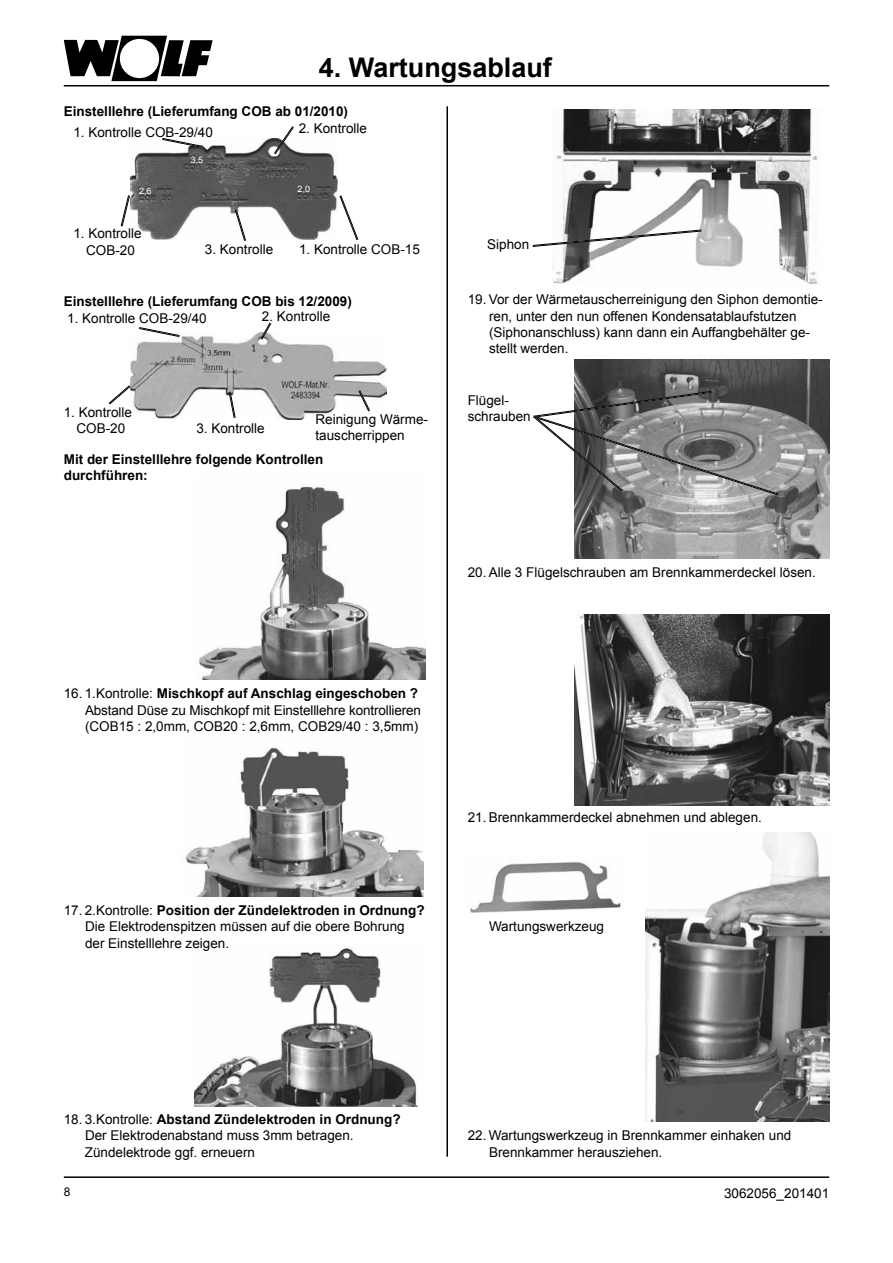
<style>
.page{position:relative;width:893px;height:1263px;background:#fff}
.page>*{position:absolute;margin:0;border:0;box-sizing:border-box;transform-origin:0 0}
.t1{font:700 27px "Arial";color:#000}
.t2{font:13.5px/16.2px "Arial";color:#000}
.t3{font:700 13.5px/16.2px "Arial";color:#000}
.t4{font:12px "Arial";color:#000}
.t5{font:9px "Arial";color:#fff}
.s1{font-weight:700}
</style>
<div class="page">
<svg style="left:64px;top:36px;width:149px;height:45px"></svg>
<hr style="left:64px;top:85px;width:765px;height:1px;background:#000">
<hr style="left:64px;top:1176px;width:765px;height:2px;background:#000">
<img style="left:646px;top:832px;width:183px;height:289px">
<img style="left:574px;top:359px;width:255px;height:199px">
<img style="left:194px;top:948px;width:224px;height:158px">
<img style="left:131px;top:139px;width:207px;height:100px">
<img style="left:574px;top:614px;width:255px;height:191px">
<img style="left:199px;top:486px;width:226px;height:193px">
<img style="left:185px;top:747px;width:238px;height:149px">
<svg style="left:533px;top:390px;width:247px;height:107px"></svg>
<img style="left:470px;top:862px;width:151px;height:50px">
<svg style="left:273px;top:126px;width:22px;height:30px"></svg>
<svg style="left:160px;top:137px;width:44px;height:12px"></svg>
<svg style="left:120px;top:195px;width:11px;height:32px"></svg>
<svg style="left:234px;top:208px;width:13px;height:33px"></svg>
<svg style="left:339px;top:195px;width:20px;height:46px"></svg>
<hr style="left:446px;top:106px;width:2px;height:1051px;background:#000">
<img style="left:131px;top:332px;width:255px;height:88px">
<svg style="left:259px;top:322px;width:14px;height:19px"></svg>
<svg style="left:137px;top:327px;width:44px;height:11px"></svg>
<svg style="left:108px;top:384px;width:24px;height:22px"></svg>
<svg style="left:228px;top:390px;width:9px;height:30px"></svg>
<svg style="left:357px;top:388px;width:14px;height:25px"></svg>
<img style="left:553px;top:110px;width:267px;height:174px">
<svg style="left:532px;top:229px;width:171px;height:18px"></svg>
<h1 class="t1" style="left:319px;top:49px;width:235px">4. Wartungsablauf</h1>
<p class="t3" style="left:64px;top:104px;width:286px">Einstelllehre (Lieferumfang COB ab 01/2010)</p>
<p class="t2" style="left:73px;top:124px;width:141px">1. Kontrolle COB-29/40</p>
<p class="t5" style="left:139px;top:185px;width:14px">2,6</p>
<p class="t2" style="left:73px;top:226px;width:70px;text-align:center">1. Kontrolle<br>COB-20</p>
<p class="t5" style="left:191px;top:154px;width:14px">3,5</p>
<p class="t2" style="left:205px;top:241px;width:70px">3. Kontrolle</p>
<p class="t2" style="left:299px;top:120px;width:70px">2. Kontrolle</p>
<p class="t5" style="left:298px;top:183px;width:14px">2,0</p>
<p class="t2" style="left:299px;top:242px;width:122px">1. Kontrolle COB-15</p>
<p class="t3" style="left:64px;top:294px;width:290px">Einstelllehre (Lieferumfang COB bis 12/2009)</p>
<p class="t2" style="left:67px;top:311px;width:141px">1. Kontrolle COB-29/40</p>
<p class="t2" style="left:262px;top:308px;width:70px">2. Kontrolle</p>
<p class="t2" style="left:64px;top:404px;width:70px;text-align:center">1. Kontrolle<br>COB-20</p>
<p class="t2" style="left:196px;top:420px;width:70px">3. Kontrolle</p>
<p class="t2" style="left:316px;top:411px;width:114px">Reinigung Wärme&shy;tauscherrippen</p>
<p class="t3" style="left:64px;top:452px;width:261px">Mit der Einstelllehre folgende Kontrollen durchführen:</p>
<p class="t2" style="left:487px;top:236px;width:44px">Siphon</p>
<p class="t2" style="left:489px;top:292px;width:335px;text-indent:-21px">19. Vor der Wärmetauscherreinigung den Siphon demontie&shy;ren, unter den nun offenen Kondensatablaufstutzen (Siphonanschluss) kann dann ein Auffangbehälter ge&shy;stellt werden.</p>
<p class="t2" style="left:468px;top:392px;width:65px">Flügel&shy;schrauben</p>
<p class="t2" style="left:468px;top:564px;width:350px">20. Alle 3 Flügelschrauben am Brennkammerdeckel lösen.</p>
<p class="t2" style="left:85px;top:686px;width:338px;text-indent:-21px">16. 1.Kontrolle: <span class="s1">Mischkopf auf Anschlag eingeschoben ?<br></span>Abstand Düse zu Mischkopf mit Einstelllehre kontrollieren (COB15 : 2,0mm, COB20 : 2,6mm, COB29/40 : 3,5mm)</p>
<p class="t2" style="left:85px;top:902px;width:341px;text-indent:-21px">17. 2.Kontrolle: <span class="s1">Position der Zündelektroden in Ordnung?<br></span>Die Elektrodenspitzen müssen auf die obere Bohrung der Einstelllehre zeigen.</p>
<p class="t2" style="left:468px;top:810px;width:296px">21. Brennkammerdeckel abnehmen und ablegen.</p>
<p class="t2" style="left:489px;top:918px;width:117px">Wartungswerkzeug</p>
<p class="t2" style="left:85px;top:1111px;width:317px;text-indent:-21px">18. 3.Kontrolle: <span class="s1">Abstand Zündelektroden in Ordnung?<br></span>Der Elektrodenabstand muss 3mm betragen.<br>Zündelektrode ggf. erneuern</p>
<p class="t2" style="left:489px;top:1128px;width:304px;text-indent:-21px">22. Wartungswerkzeug in Brennkammer einhaken und<br>Brennkammer herausziehen.</p>
<p class="t4" style="left:64px;top:1184px;width:8px">8</p>
<p class="t2" style="left:724px;top:1185px;width:107px">3062056_201401</p>
</div>
